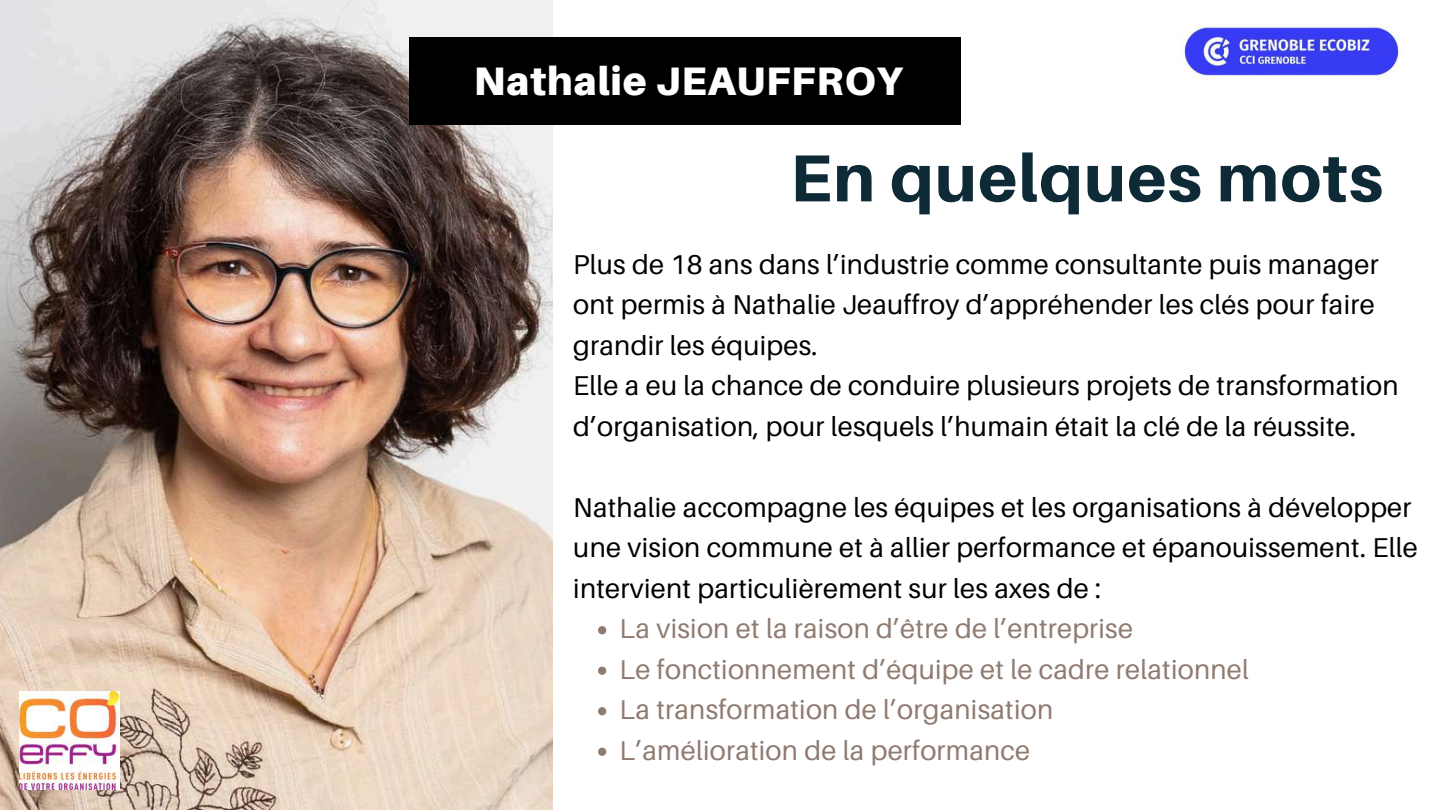
<style>
.page{position:relative;width:1440px;height:810px;background:#fff}
.page>*{position:absolute;margin:0;border:0;box-sizing:border-box;transform-origin:0 0}
.t1{font:800 66.5px "Aileron";letter-spacing:.02em;color:#0f2a37}
.t2{font:900 39.8px "Aileron";letter-spacing:.02em;color:#fff}
.t3{font:27.2px/40.5px "Aileron";letter-spacing:.01em;color:#000}
.t4{font:27.2px/40.5px "Aileron";letter-spacing:.01em;color:#8f7b70}
</style>
<div class="page">
<img style="left:0;top:0;width:553px;height:810px">
<img style="left:1180px;top:22px;width:219px;height:58px">
<div style="left:409px;top:37px;width:551px;height:87px;background:#000"></div>
<img style="left:20px;top:691px;width:100px;height:98px">
<svg style="left:598px;top:626px;width:8px;height:8px"></svg>
<svg style="left:598px;top:667px;width:8px;height:8px"></svg>
<svg style="left:598px;top:707px;width:8px;height:8px"></svg>
<svg style="left:598px;top:748px;width:8px;height:8px"></svg>
<h2 class="t2" style="left:474px;top:57px;width:431px">Nathalie JEAUFFROY</h2>
<h1 class="t1" style="left:790px;top:137px;width:594px">En quelques mots</h1>
<p class="t3" style="left:573px;top:243px;width:827px">Plus de 18 ans dans l’industrie comme consultante puis manager ont permis à Nathalie Jeauffroy d’appréhender les clés pour faire grandir les équipes.<br>Elle a eu la chance de conduire plusieurs projets de transformation d’organisation, pour lesquels l’humain était la clé de la réussite.</p>
<p class="t3" style="left:573px;top:486px;width:846px">Nathalie accompagne les équipes et les organisations à développer une vision commune et à allier performance et épanouissement. Elle intervient particulièrement sur les axes de :</p>
<p class="t4" style="left:620px;top:608px;width:631px">La vision et la raison d’être de l’entreprise<br>Le fonctionnement d’équipe et le cadre relationnel La transformation de l’organisation<br>L’amélioration de la performance</p>
</div>
